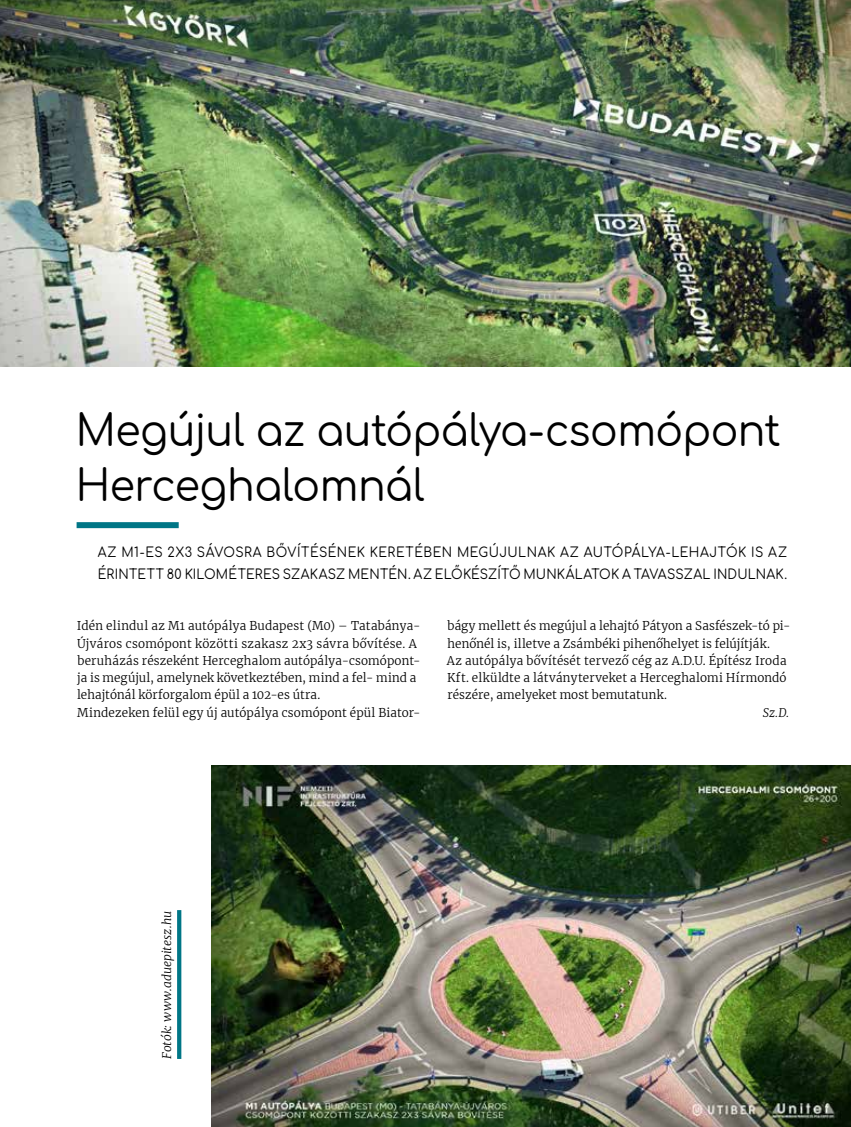
<style>
.page{position:relative;width:851px;height:1127px;background:#fff}
.page>*{position:absolute;margin:0;border:0;box-sizing:border-box;transform-origin:0 0}
.t1{font:43.5px/55.5px "Comfortaa";letter-spacing:-.015em;color:#000;scale:.94 1}
.t2{font:13.5px "Comfortaa";letter-spacing:.02em;color:#000;scale:.93 1}
.t3{font:13.5px "Comfortaa";letter-spacing:.04em;color:#000;scale:.93 1}
.t4{font:300 12px/17.2px "Merriweather";letter-spacing:.015em;color:#000}
.t5{font:italic 300 12px "Merriweather";letter-spacing:.005em;color:#000}
</style>
<div class="page">
<div style="left:77px;top:522px;width:102px;height:6px;background:#007686"></div>
<img style="left:0;top:0;width:850px;height:367px">
<img style="left:211px;top:765px;width:639px;height:362px">
<svg style="left:177px;top:910px;width:4px;height:149px"></svg>
<h1 class="t1" style="left:76px;top:397px;width:751px">M egújul az autópálya-csomópont<br>Herceghalomnál</h1>
<p class="t2" style="left:98px;top:540px;width:128px">AZ M1-ES 2X3 SÁVO</p>
<p class="t2" style="left:235px;top:540px;width:45px">SRA BŐV</p>
<p class="t2" style="left:297px;top:540px;width:98px">ÍTÉSÉNEK KERETÉBE</p>
<p class="t3" style="left:442px;top:540px;width:185px">N MEGÚJULNAK AZ AUTÓPÁ</p>
<p class="t2" style="left:641px;top:540px;width:85px">LYA-LEH AJTÓ</p>
<p class="t2" style="left:738px;top:540px;width:53px">K IS AZ</p>
<p class="t2" style="left:98px;top:562px;width:44px">ÉRINTETT</p>
<p class="t2" style="left:167px;top:562px;width:52px">80 KILOMÉTERE</p>
<p class="t2" style="left:272px;top:562px;width:555px">S SZAKASZ MENTÉN. AZ ELŐKÉSZÍTŐ M UNKÁLATO K A TAVASSZAL INDULNAK.</p>
<p class="t4" style="left:77px;top:617px;width:345px">Idén elindul az M1 autópálya Budapest (M0) – Tatabánya-Újváros csomópont közötti szakasz 2x3 sávra bővítése. A beruházás részeként Herceghalom autópálya-csomópont&shy;ja is megújul, amelynek következtében, mind a fel- mind a lehajtónál körforgalom épül a 102-es útra.<br>Mindezeken felül egy új autópálya csomópont épül Biator-</p>
<p class="t4" style="left:446px;top:617px;width:345px">bágy mellett és megújul a lehajtó Pátyon a Sasfészek-tó pi&shy;henőnél is, illetve a Zsámbéki pihenőhelyet is felújítják.<br>Az autópálya bővítését tervező cég az A.D.U. Építész Iroda Kft. elküldte a látványterveket a Herceghalomi Hírmondó részére, amelyeket most bemutatunk.</p>
<p class="t5" style="left:762px;top:704px;width:28px">Sz.D.</p>
<p class="t5" style="left:158px;top:1059px;width:149px;rotate:-90deg">Fotók: www.aduepitesz.hu</p>
</div>
